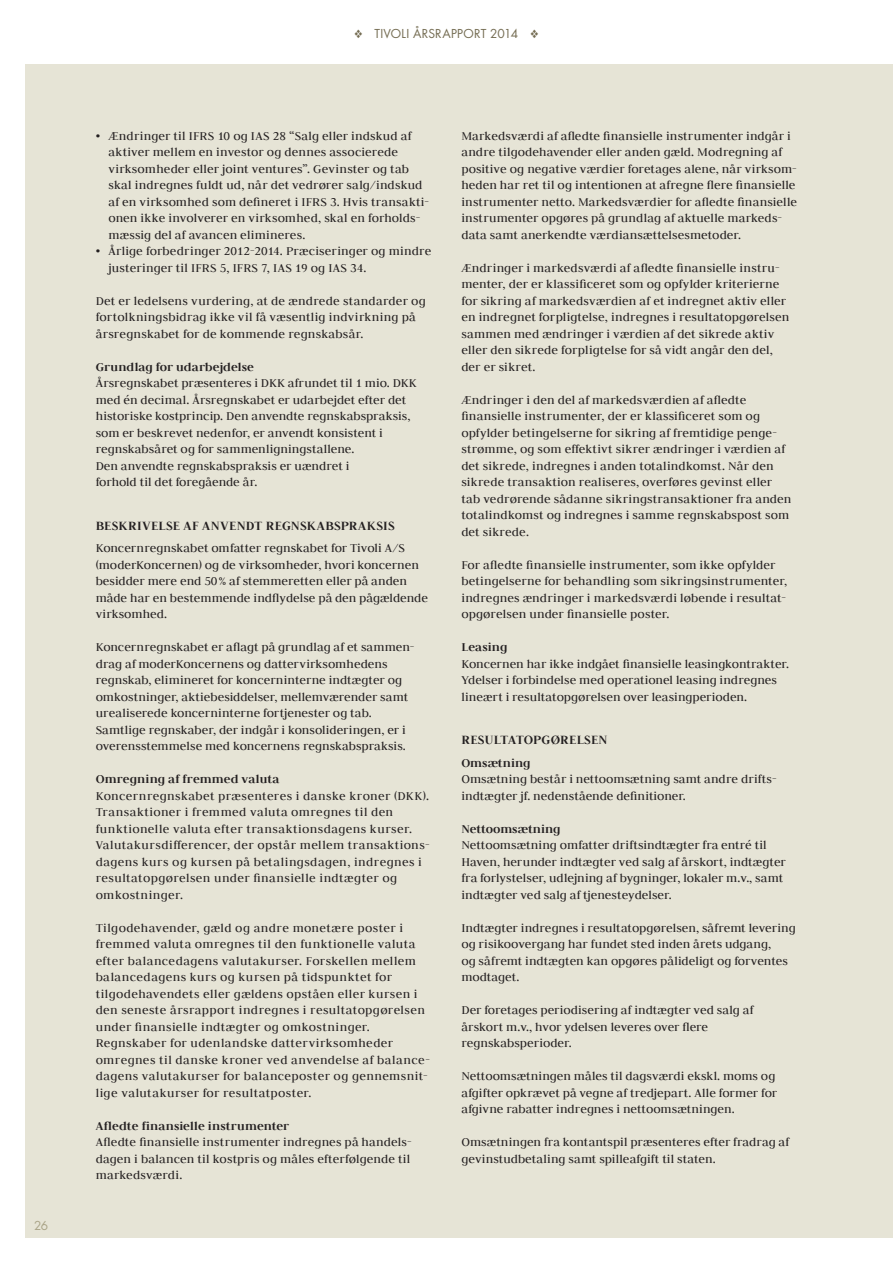
<style>
.page{position:relative;width:893px;height:1263px;background:#fff}
.page>*{position:absolute;margin:0;border:0;box-sizing:border-box;transform-origin:0 0}
.t1{font:700 14.25px "Judson";letter-spacing:.025em;color:#231f20}
.t2{font:13.5px/16.5px "Judson";letter-spacing:.01em;color:#231f20}
.t3{font:13.5px/16.5px "Judson";letter-spacing:.03em;color:#231f20}
.t4{font:700 13.5px "Judson";letter-spacing:.01em;color:#231f20}
.t5{font:12px "Futura Std";letter-spacing:.02em;color:#756d53}
.t6{font:12px "Futura Std";color:#aaa488}
</style>
<div class="page">
<div style="left:26px;top:64px;width:867px;height:1173px;background:#e6e4d6"></div>
<p class="t6" style="left:34px;top:1218px;width:16px">26</p>
<p class="t5" style="left:354px;top:25px;width:186px">❖ TIVOLI ÅRSRAPPORT 2014 ❖</p>
<p class="t2" style="left:108px;top:127px;width:323px;text-indent:-13px">• Ændringer til IFRS 10 og IAS 28 “Salg eller indskud af aktiver mellem en investor og dennes associerede virksomheder eller joint ventures”. Gevinster og tab skal indregnes fuldt ud, når det vedrører salg/indskud af en virksomhed som defineret i IFRS 3. Hvis transakti&shy;onen ikke involverer en virksomhed, skal en forholds&shy;mæssig del af avancen elimineres.</p>
<p class="t2" style="left:108px;top:243px;width:324px;text-indent:-13px">• Årlige forbedringer 2012-2014. Præciseringer og mindre justeringer til IFRS 5, IFRS 7, IAS 19 og IAS 34.</p>
<p class="t2" style="left:96px;top:292px;width:332px">Det er ledelsens vurdering, at de ændrede standarder og fortolkningsbidrag ikke vil få væsentlig indvirkning på årsregnskabet for de kommende regnskabsår.</p>
<p class="t4" style="left:96px;top:358px;width:160px">Grundlag for udarbejdelse</p>
<p class="t2" style="left:96px;top:375px;width:323px">Årsregnskabet præsenteres i DKK afrundet til 1 mio. DKK med én decimal. Årsregnskabet er udarbejdet efter det historiske kostprincip. Den anvendte regnskabspraksis, som er beskrevet nedenfor, er anvendt konsistent i regnskabsåret og for sammenligningstallene.<br>Den anvendte regnskabspraksis er uændret i<br>forhold til det foregående år.</p>
<p class="t1" style="left:96px;top:517px;width:301px">BESKRIVELSE AF ANVENDT REGNSKABSPRAKSIS</p>
<p class="t2" style="left:96px;top:540px;width:334px">Koncernregnskabet omfatter regnskabet for Tivoli A/S (moderKoncernen) og de virksomheder, hvori koncernen besidder mere end 50% af stemmeretten eller på anden måde har en bestemmende indflydelse på den pågældende virksomhed.</p>
<p class="t2" style="left:96px;top:639px;width:321px">Koncernregnskabet er aflagt på grundlag af et sammen&shy;drag af moderKoncernens og dattervirksomhedens regnskab, elimineret for koncerninterne indtægter og omkostninger, aktiebesiddelser, mellemværender samt urealiserede koncerninterne fortjenester og tab.<br>Samtlige regnskaber, der indgår i konsolideringen, er i overensstemmelse med koncernens regnskabspraksis.</p>
<p class="t4" style="left:96px;top:771px;width:185px">Omregning af fremmed valuta</p>
<p class="t3" style="left:96px;top:787px;width:336px">Koncernregnskabet præsenteres i danske kroner (DKK).<br>Transaktioner i fremmed valuta omregnes til den funktionelle valuta efter transaktionsdagens kurser.<br>Valutakursdifferencer, der opstår mellem transaktions&shy;dagens kurs og kursen på betalingsdagen, indregnes i resultatopgørelsen under finansielle indtægter og omkostninger.</p>
<p class="t3" style="left:96px;top:919px;width:336px">Tilgodehavender, gæld og andre monetære poster i fremmed valuta omregnes til den funktionelle valuta efter balancedagens valutakurser. Forskellen mellem balancedagens kurs og kursen på tidspunktet for tilgodehavendets eller gældens opståen eller kursen i den seneste årsrapport indregnes i resultatopgørelsen under finansielle indtægter og omkostninger.<br>Regnskaber for udenlandske dattervirksomheder omregnes til danske kroner ved anvendelse af balance&shy;dagens valutakurser for balanceposter og gennemsnit&shy;lige valutakurser for resultatposter.</p>
<p class="t4" style="left:96px;top:1117px;width:195px">Afledte finansielle instrumenter</p>
<p class="t2" style="left:96px;top:1133px;width:316px;text-align:justify">Afledte finansielle instrumenter indregnes på handels&shy;dagen i balancen til kostpris og måles efterfølgende til markedsværdi.</p>
<p class="t2" style="left:461px;top:127px;width:337px">Markedsværdi af afledte finansielle instrumenter indgår i andre tilgodehavender eller anden gæld. Modregning af positive og negative værdier foretages alene, når virksom&shy;heden har ret til og intentionen at afregne flere finansielle instrumenter netto. Markedsværdier for afledte finansielle instrumenter opgøres på grundlag af aktuelle markeds&shy;data samt anerkendte værdiansættelsesmetoder.</p>
<p class="t2" style="left:461px;top:259px;width:329px">Ændringer i markedsværdi af afledte finansielle instru&shy;menter, der er klassificeret som og opfylder kriterierne for sikring af markedsværdien af et indregnet aktiv eller en indregnet forpligtelse, indregnes i resultatopgørelsen sammen med ændringer i værdien af det sikrede aktiv eller den sikrede forpligtelse for så vidt angår den del, der er sikret.</p>
<p class="t2" style="left:461px;top:391px;width:332px">Ændringer i den del af markedsværdien af afledte finansielle instrumenter, der er klassificeret som og opfylder betingelserne for sikring af fremtidige penge&shy;strømme, og som effektivt sikrer ændringer i værdien af det sikrede, indregnes i anden totalindkomst. Når den sikrede transaktion realiseres, overføres gevinst eller tab vedrørende sådanne sikringstransaktioner fra anden totalindkomst og indregnes i samme regnskabspost som det sikrede.</p>
<p class="t2" style="left:461px;top:556px;width:327px">For afledte finansielle instrumenter, som ikke opfylder betingelserne for behandling som sikringsinstrumenter, indregnes ændringer i markedsværdi løbende i resultat&shy;opgørelsen under finansielle poster.</p>
<p class="t4" style="left:461px;top:639px;width:47px">Leasing</p>
<p class="t2" style="left:461px;top:655px;width:329px">Koncernen har ikke indgået finansielle leasingkontrakter.<br>Ydelser i forbindelse med operationel leasing indregnes lineært i resultatopgørelsen over leasingperioden.</p>
<p class="t1" style="left:461px;top:731px;width:148px">RESULTATOPGØRELSEN</p>
<p class="t4" style="left:461px;top:754px;width:71px">Omsætning</p>
<p class="t2" style="left:461px;top:771px;width:315px">Omsætning består i nettoomsætning samt andre drifts&shy;indtægter jf. nedenstående definitioner.</p>
<p class="t4" style="left:461px;top:820px;width:101px">Nettoomsætning</p>
<p class="t2" style="left:461px;top:837px;width:326px">Nettoomsætning omfatter driftsindtægter fra entré til Haven, herunder indtægter ved salg af årskort, indtægter fra forlystelser, udlejning af bygninger, lokaler m.v., samt indtægter ved salg af tjenesteydelser.</p>
<p class="t2" style="left:461px;top:919px;width:336px">Indtægter indregnes i resultatopgørelsen, såfremt levering og risikoovergang har fundet sted inden årets udgang,<br>og såfremt indtægten kan opgøres pålideligt og forventes modtaget.</p>
<p class="t2" style="left:461px;top:1002px;width:293px">Der foretages periodisering af indtægter ved salg af årskort m.v., hvor ydelsen leveres over flere regnskabsperioder.</p>
<p class="t2" style="left:461px;top:1068px;width:317px">Nettoomsætningen måles til dagsværdi ekskl. moms og afgifter opkrævet på vegne af tredjepart. Alle former for afgivne rabatter indregnes i nettoomsætningen.</p>
<p class="t2" style="left:461px;top:1134px;width:329px">Omsætningen fra kontantspil præsenteres efter fradrag af gevinstudbetaling samt spilleafgift til staten.</p>
</div>
